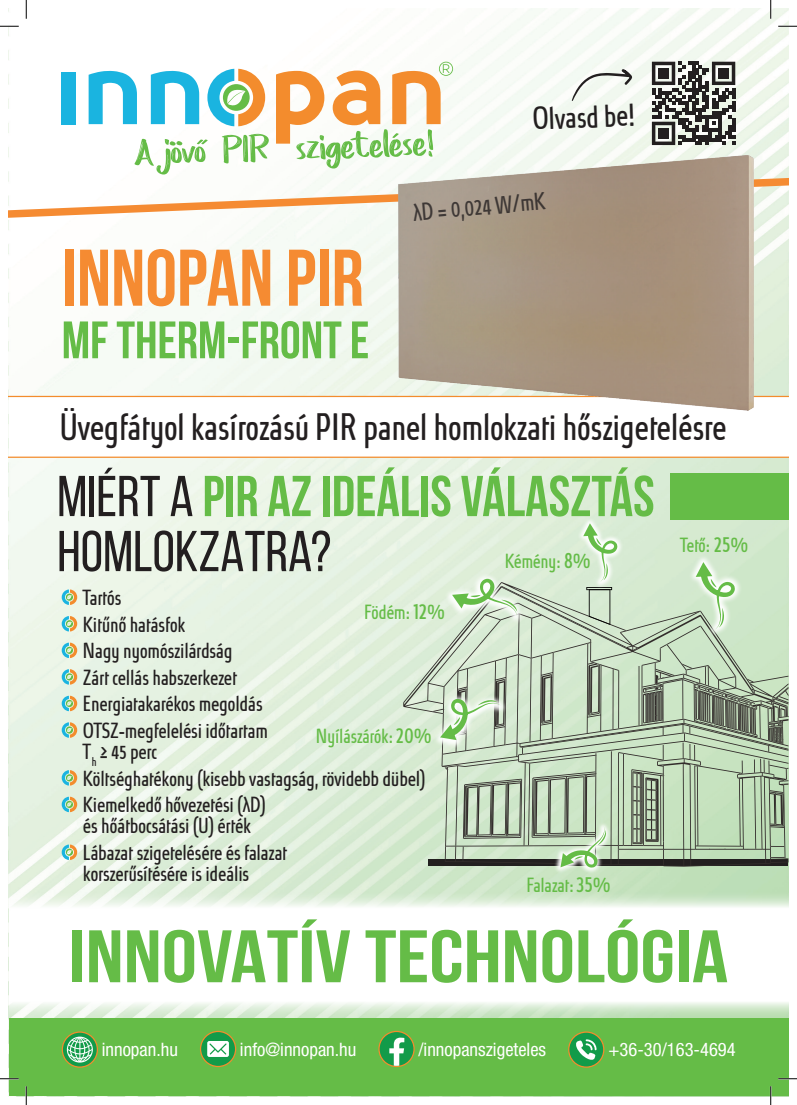
<style>
.page{position:relative;width:797px;height:1105px;background:#fff}
.page>*{position:absolute;margin:0;border:0;box-sizing:border-box;transform-origin:0 0}
.t1{font:700 80px "Bebas Neue";color:#f58b32}
.t2{font:700 74.12px "Bebas Neue";color:#65bc47;scale:1.2 1}
.t3{font:700 57.5px/55px "Bebas Neue";color:#65bc47}
.t4{font:700 52.5px "Bebas Neue";color:#65bc47}
.t5{font:35px "Absolut Pro Condensed";color:#231f20}
.t6{font:29.12px "Absolut Pro Condensed";color:#231f20}
.t7{font:22.62px "Absolut Pro Condensed";color:#231f20}
.t8{font:20px/26.6px "Absolut Pro Condensed";color:#231f20}
.t9{font:18.75px "Absolut Pro Condensed";color:#65bc47}
.t10{font:condensed 18.5px "Helvetica Neue LT Pro";color:#fff}
.s1{font-weight:400;color:#231f20}
.s2{font-size:22.5px}
</style>
<div class="page">
<img style="left:9px;top:9px;width:779px;height:881px">
<svg style="left:222px;top:134px;width:47px;height:29px"></svg>
<div style="left:62px;top:72px;width:14px;height:52px;background:#1ab4e0"></div>
<svg style="left:89px;top:71px;width:48px;height:53px"></svg>
<svg style="left:151px;top:71px;width:48px;height:53px"></svg>
<svg style="left:207px;top:69px;width:58px;height:57px"></svg>
<svg style="left:276px;top:62px;width:177px;height:107px"></svg>
<svg style="left:134px;top:139px;width:74px;height:35px"></svg>
<svg style="left:9px;top:174px;width:779px;height:48px"></svg>
<svg style="left:9px;top:396px;width:779px;height:62px"></svg>
<div style="left:9px;top:1018px;width:779px;height:78px;background:#65bc47"></div>
<img style="left:398px;top:155px;width:355px;height:255px">
<svg style="left:9px;top:890px;width:779px;height:128px"></svg>
<svg style="left:62px;top:1032px;width:35px;height:35px"></svg>
<div style="left:62px;top:1031px;width:36px;height:37px;border:1px solid #f38c2d;border-radius:50%"></div>
<svg style="left:67px;top:1036px;width:26px;height:26px"></svg>
<div style="left:200px;top:1031px;width:35px;height:35px;background:#129b49;border-radius:50%"></div>
<div style="left:200px;top:1031px;width:36px;height:36px;border:1px solid #f38c2d;border-radius:50%"></div>
<svg style="left:207px;top:1041px;width:22px;height:16px"></svg>
<svg style="left:379px;top:1031px;width:35px;height:35px"></svg>
<div style="left:378px;top:1031px;width:36px;height:36px;border:1px solid #f38c2d;border-radius:50%"></div>
<svg style="left:389px;top:1038px;width:15px;height:28px"></svg>
<svg style="left:568px;top:1032px;width:35px;height:35px"></svg>
<div style="left:568px;top:1031px;width:36px;height:37px;border:1px solid #f38c2d;border-radius:50%"></div>
<svg style="left:575px;top:1039px;width:21px;height:21px"></svg>
<svg style="left:62px;top:589px;width:15px;height:16px"></svg>
<svg style="left:62px;top:616px;width:15px;height:15px"></svg>
<svg style="left:62px;top:643px;width:15px;height:15px"></svg>
<svg style="left:62px;top:669px;width:15px;height:16px"></svg>
<svg style="left:62px;top:696px;width:15px;height:15px"></svg>
<svg style="left:62px;top:722px;width:15px;height:16px"></svg>
<svg style="left:62px;top:770px;width:15px;height:16px"></svg>
<svg style="left:62px;top:797px;width:15px;height:15px"></svg>
<svg style="left:62px;top:844px;width:15px;height:16px"></svg>
<svg style="left:652px;top:62px;width:83px;height:83px"></svg>
<div style="left:658px;top:68px;width:10px;height:10px;background:#231f20"></div>
<div style="left:718px;top:68px;width:10px;height:10px;background:#231f20"></div>
<div style="left:658px;top:128px;width:10px;height:10px;background:#231f20"></div>
<svg style="left:571px;top:69px;width:61px;height:32px"></svg>
<div style="left:669px;top:473px;width:119px;height:47px;background:#65bc47"></div>
<svg style="left:403px;top:582px;width:385px;height:285px;background:#d1e2cc"></svg>
<svg style="left:536px;top:586px;width:252px;height:25px;background:#d0e4cb"></svg>
<svg style="left:443px;top:611px;width:345px;height:253px;background:#c3d7be"></svg>
<svg style="left:443px;top:662px;width:345px;height:200px;background:#bbccb6"></svg>
<svg style="left:522px;top:662px;width:266px;height:188px;background:#bdd0b8"></svg>
<svg style="left:456px;top:706px;width:332px;height:140px;background:#b1c2ac"></svg>
<svg style="left:577px;top:517px;width:46px;height:71px"></svg>
<svg style="left:583px;top:523px;width:34px;height:102px;background:#c8dfc2"></svg>
<svg style="left:546px;top:669px;width:241px;height:223px;background:#acc1a6"></svg>
<svg style="left:688px;top:554px;width:54px;height:83px;background:#cde2c9"></svg>
<svg style="left:695px;top:562px;width:40px;height:67px"></svg>
<svg style="left:421px;top:677px;width:95px;height:77px;background:#c5d8bf"></svg>
<svg style="left:438px;top:557px;width:98px;height:86px;background:#d1e2cb"></svg>
<svg style="left:0;top:25px;width:19px;height:2px"></svg>
<svg style="left:778px;top:25px;width:19px;height:2px"></svg>
<svg style="left:0;top:1078px;width:19px;height:1px"></svg>
<svg style="left:778px;top:1078px;width:19px;height:1px"></svg>
<svg style="left:25px;top:0;width:2px;height:19px"></svg>
<svg style="left:25px;top:1086px;width:2px;height:19px"></svg>
<svg style="left:770px;top:0;width:1px;height:19px"></svg>
<svg style="left:770px;top:1086px;width:1px;height:19px"></svg>
<h3 class="t6" style="left:534px;top:100px;width:105px;rotate:-2deg">Olvasd be!</h3>
<h1 class="t1" style="left:62px;top:234px;width:303px">INNOPAN PIR</h1>
<h3 class="t4" style="left:62px;top:311px;width:309px">MF THERM-FRONT E</h3>
<p class="t7" style="left:413px;top:198px;width:134px;rotate:-5deg">λD = 0,024 W/mK</p>
<h3 class="t5" style="left:62px;top:405px;width:668px">Üvegfátyol kasírozású PIR panel homlokzati hőszigetelésre</h3>
<h3 class="t3" style="left:57px;top:468px;width:599px"><span class="s1">MIÉRT A</span> PIR AZ IDEÁLIS VÁLASZTÁS<br><span class="s1">HOMLOKZATRA?</span></h3>
<p class="t9" style="left:506px;top:550px;width:87px">Kémény: <span class="s2">8</span>%</p>
<p class="t8" style="left:84px;top:584px;width:186px">Tartós<br>Kitűnő hatásfok<br>Nagy nyomószilárdság<br>Zárt cellás habszerkezet<br>Energiatakarékos megoldás<br>OTSZ-megfelelési időtartam</p>
<p class="t8" style="left:84px;top:738px;width:344px">T<sub>h</sub> ≥ 45 perc<br>Költséghatékony (kisebb vastagság, rövidebb dübel)<br>Kiemelkedő hővezetési (λD)</p>
<p class="t8" style="left:84px;top:813px;width:205px">és hőátbocsátási (U) érték<br>Lábazat szigetelésére és falazat</p>
<p class="t8" style="left:84px;top:860px;width:168px">korszerűsítésére is ideális</p>
<p class="t9" style="left:365px;top:600px;width:82px">Födém: <span class="s2">12</span>%</p>
<p class="t9" style="left:317px;top:725px;width:117px">Nyílászárók: <span class="s2">20</span>%</p>
<p class="t9" style="left:528px;top:873px;width:85px">Falazat: <span class="s2">35</span>%</p>
<p class="t9" style="left:681px;top:534px;width:69px">Tető: <span class="s2">25</span>%</p>
<h2 class="t2" style="left:69px;top:916px;width:551px">INNOVATÍV TECHNOLÓGIA</h2>
<p class="t10" style="left:102px;top:1038px;width:78px">innopan.hu</p>
<p class="t10" style="left:240px;top:1038px;width:118px">info@innopan.hu</p>
<p class="t10" style="left:418px;top:1038px;width:129px">/innopanszigeteles</p>
<p class="t10" style="left:608px;top:1038px;width:129px">+36-30/163-4694</p>
</div>
